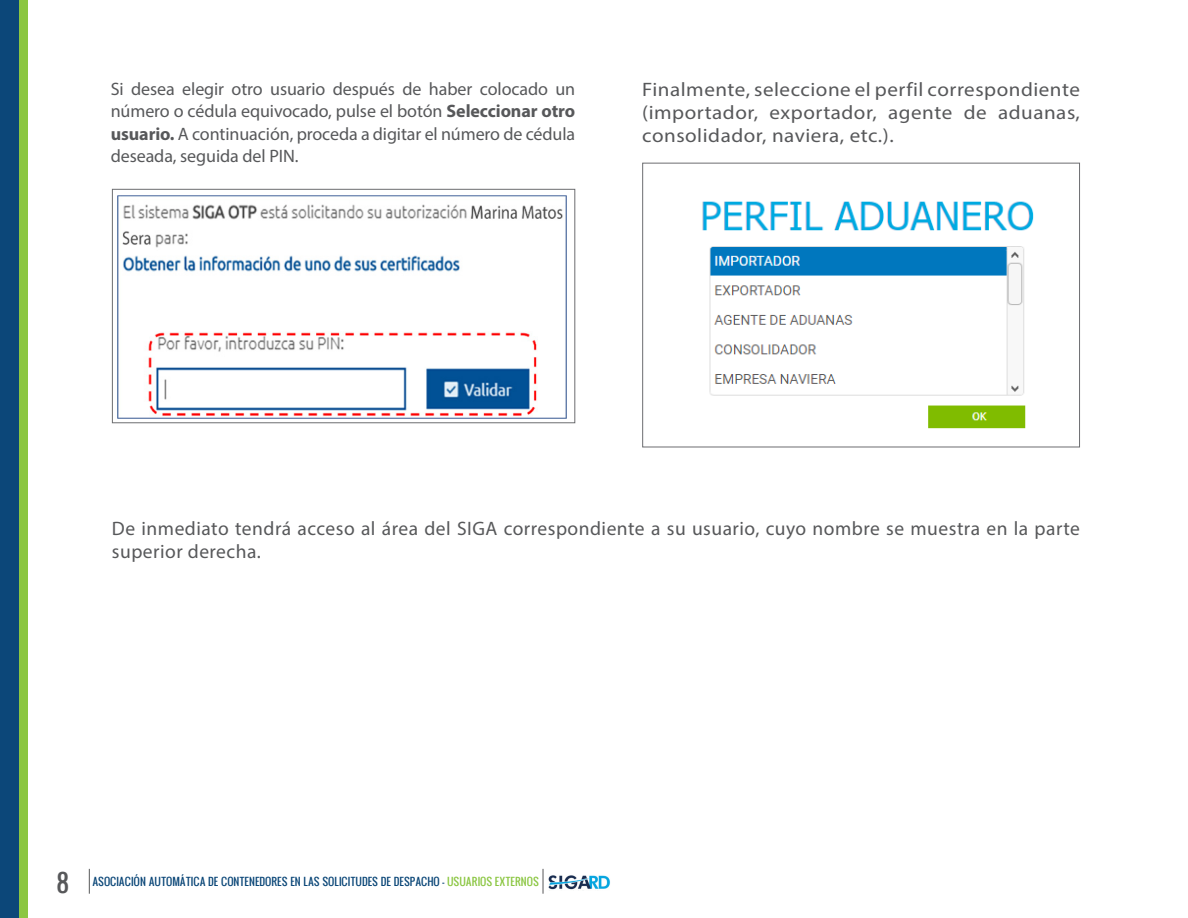
<style>
.page{position:relative;width:1188px;height:918px;background:#fff}
.page>*{position:absolute;margin:0;border:0;box-sizing:border-box;transform-origin:0 0}
.t1{font:24px "Oswald";color:#57585a}
.t2{font:19.5px/23.4px "Myriad Pro";letter-spacing:.025em;color:#57585a;text-align:justify;scale:1.08 1}
.t3{font:19.5px/23.4px "Myriad Pro";letter-spacing:.025em;color:#57585a}
.t4{font:18px/22.5px "Myriad Pro";letter-spacing:-.005em;color:#57585a;text-align:justify}
.t5{font:10.5px "Oswald";letter-spacing:-.005em;color:#0a4677}
.s1{font-weight:700}
.s2{color:#8bc642}
</style>
<div class="page">
<div style="left:0;top:0;width:28px;height:918px;background:#8bc642"></div>
<div style="left:0;top:0;width:19px;height:918px;background:#0c4779"></div>
<svg style="left:89px;top:869px;width:1px;height:25px"></svg>
<svg style="left:543px;top:869px;width:1px;height:25px"></svg>
<img style="left:548px;top:875px;width:62px;height:15px">
<img style="left:702px;top:201px;width:332px;height:228px">
<div style="left:642px;top:163px;width:438px;height:284px;border:1px solid #6c6d70"></div>
<img style="left:118px;top:196px;width:449px;height:222px">
<div style="left:112px;top:189px;width:463px;height:234px;border:1px solid #6c6d70"></div>
<p class="t4" style="left:111px;top:77px;width:466px">Si desea elegir otro usuario después de haber colocado un número o cédula equivocado, pulse el botón <span class="s1">Seleccionar otro usuario.</span> A continuación, proceda a digitar el número de cédula deseada, seguida del PIN.</p>
<p class="t2" style="left:642px;top:77px;width:407px">Finalmente, seleccione el perfil correspondiente (importador, exportador, agente de aduanas, consolidador, naviera, etc.).</p>
<p class="t3" style="left:112px;top:516px;width:970px">De inmediato tendrá acceso al área del SIGA correspondiente a su usuario, cuyo nombre se muestra en la parte superior derecha.</p>
<h1 class="t1" style="left:56px;top:864px;width:14px">8</h1>
<p class="t5" style="left:92px;top:874px;width:448px">ASOCIACIÓN AUTOMÁTICA DE CONTENEDORES EN LAS SOLICITUDES DE DESPACHO - <span class="s2">USUARIOS EXTERNOS</span></p>
</div>
